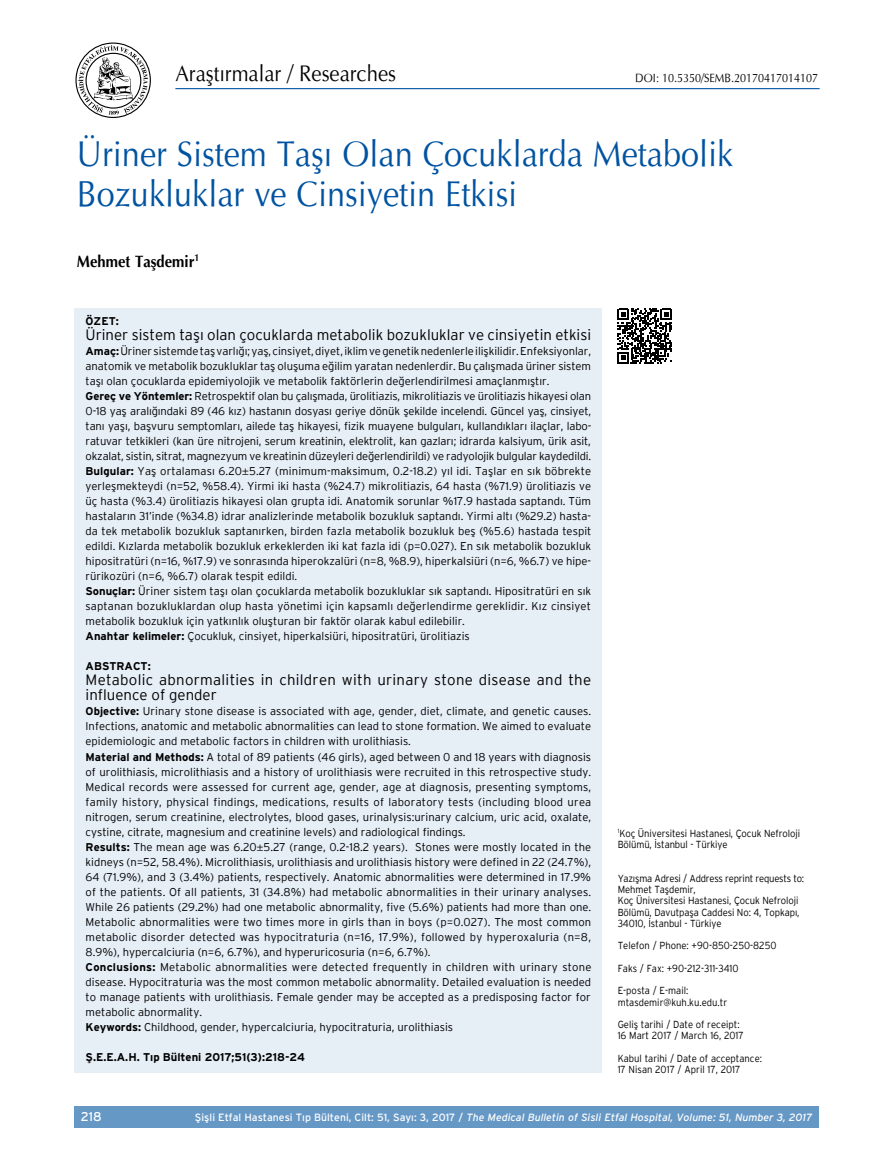
<style>
.page{position:relative;width:893px;height:1170px;background:#fff}
.page>*{position:absolute;margin:0;border:0;box-sizing:border-box;transform-origin:0 0}
.t1{font:36px/40.5px "Optima";color:#0053a1;scale:.9 1}
.t2{font:22.5px "Optima";color:#000;scale:.9 1}
.t3{font:700 16.5px "Optima";color:#000;scale:.9 1}
.t4{font:300 15px/15px "Interstate";letter-spacing:.02em;color:#000}
.t5{font:300 15px "Interstate";color:#000}
.t6{font:12.75px "Interstate";color:#fff}
.t7{font:12px "Optima";color:#000;scale:.9 1}
.t8{font:300 11.25px/15px "Interstate";color:#000}
.t9{font:700 11.25px "Interstate";color:#000}
.t10{font:italic 10.5px "Interstate";color:#fff}
.t11{font:300 10.2px/11.2px "Interstate";letter-spacing:-.01em;color:#000;scale:.93 1}
.s1{font-weight:700}
.s2{font-family:"Myriad Pro";font-weight:400}
.s3{font-style:normal}
</style>
<div class="page">
<div style="left:74px;top:1106px;width:745px;height:21px;background:#6698c6"></div>
<hr style="left:175px;top:88px;width:645px;height:1px;background:#0053a1">
<div style="left:75px;top:43px;width:76px;height:75px;border:1px solid #000;border-radius:50%"></div>
<svg style="left:78px;top:45px;width:70px;height:70px"></svg>
<div style="left:74px;top:308px;width:528px;height:765px;background:#e6eef6"></div>
<svg style="left:617px;top:308px;width:55px;height:55px"></svg>
<h2 class="t2" style="left:175px;top:60px;width:247px">Araştırmalar / Researches</h2>
<p class="t7" style="left:635px;top:71px;width:205px">DOI: 10.5350/SEMB.20170417014107</p>
<h1 class="t1" style="left:77px;top:133px;width:731px">Üriner Sistem Taşı Olan Çocuklarda Metabolik<br>Bozukluklar ve Cinsiyetin Etkisi</h1>
<h3 class="t3" style="left:77px;top:251px;width:138px">Mehmet Taşdemir<sup>1</sup></h3>
<p class="t9" style="left:86px;top:315px;width:35px">ÖZET:</p>
<h3 class="t5" style="left:86px;top:326px;width:507px">Üriner sistem taşı olan çocuklarda metabolik bozukluklar ve cinsiyetin etkisi</h3>
<p class="t8" style="left:86px;top:343px;width:507px"><span class="s1">Amaç:</span> Üriner sistemde taş varlığı; yaş, cinsiyet, diyet, iklim ve genetik nedenlerle ilişkilidir. Enfeksiyonlar, anatomik ve metabolik bozukluklar taş oluşuma eğilim yaratan nedenlerdir. Bu çalışmada üriner sistem taşı olan çocuklarda epidemiyolojik ve metabolik faktörlerin değerlendirilmesi amaçlanmıştır.<br><span class="s1">Gereç ve Yöntemler:</span> Retrospektif olan bu çalışmada, ürolitiazis, mikrolitiazis ve ürolitiazis hikayesi olan 0-18 yaş aralığındaki 89 (46 kız) hastanın dosyası geriye dönük şekilde incelendi. Güncel yaş, cinsiyet, tanı yaşı, başvuru semptomları, ailede taş hikayesi, fizik muayene bulguları, kullandıkları ilaçlar, labo&shy;ratuvar tetkikleri (kan üre nitrojeni, serum kreatinin, elektrolit, kan gazları; idrarda kalsiyum, ürik asit, okzalat, sistin, sitrat, magnezyum ve kreatinin düzeyleri değerlendirildi) ve radyolojik bulgular kaydedildi.<br><span class="s1">Bulgular:</span> Yaş ortalaması 6.20<span class="s2">±</span>5.27 (minimum-maksimum, 0.2-18.2) yıl idi. Taşlar en sık böbrekte yerleşmekteydi (n=52, %58.4). Yirmi iki hasta (%24.7) mikrolitiazis, 64 hasta (%71.9) ürolitiazis ve üç hasta (%3.4) ürolitiazis hikayesi olan grupta idi. Anatomik sorunlar %17.9 hastada saptandı. Tüm hastaların 31’inde (%34.8) idrar analizlerinde metabolik bozukluk saptandı. Yirmi altı (%29.2) hasta&shy;da tek metabolik bozukluk saptanırken, birden fazla metabolik bozukluk beş (%5.6) hastada tespit edildi. Kızlarda metabolik bozukluk erkeklerden iki kat fazla idi (p=0.027). En sık metabolik bozukluk hipositratüri (n=16, %17.9) ve sonrasında hiperokzalüri (n=8, %8.9), hiperkalsiüri (n=6, %6.7) ve hipe&shy;rürikozüri (n=6, %6.7) olarak tespit edildi.<br><span class="s1">Sonuçlar:</span> Üriner sistem taşı olan çocuklarda metabolik bozukluklar sık saptandı. Hipositratüri en sık saptanan bozukluklardan olup hasta yönetimi için kapsamlı değerlendirme gereklidir. Kız cinsiyet metabolik bozukluk için yatkınlık oluşturan bir faktör olarak kabul edilebilir.<br><span class="s1">Anahtar kelimeler:</span> Çocukluk, cinsiyet, hiperkalsiüri, hipositratüri, ürolitiazis</p>
<p class="t9" style="left:86px;top:660px;width:67px">ABSTRACT:</p>
<h3 class="t4" style="left:86px;top:672px;width:507px">Metabolic abnormalities in children with urinary stone disease and the influence of gender</h3>
<p class="t8" style="left:86px;top:703px;width:507px"><span class="s1">Objective:</span> Urinary stone disease is associated with age, gender, diet, climate, and genetic causes.<br>Infections, anatomic and metabolic abnormalities can lead to stone formation. We aimed to evaluate epidemiologic and metabolic factors in children with urolithiasis.<br><span class="s1">Material and Methods:</span> A total of 89 patients (46 girls), aged between 0 and 18 years with diagnosis of urolithiasis, microlithiasis and a history of urolithiasis were recruited in this retrospective study.<br>Medical records were assessed for current age, gender, age at diagnosis, presenting symptoms, family history, physical findings, medications, results of laboratory tests (including blood urea nitrogen, serum creatinine, electrolytes, blood gases, urinalysis:urinary calcium, uric acid, oxalate, cystine, citrate, magnesium and creatinine levels) and radiological findings.<br><span class="s1">Results:</span> The mean age was 6.20<span class="s2">±</span>5.27 (range, 0.2-18.2 years). Stones were mostly located in the kidneys (n=52, 58.4%). Microlithiasis, urolithiasis and urolithiasis history were defined in 22 (24.7%), 64 (71.9%), and 3 (3.4%) patients, respectively. Anatomic abnormalities were determined in 17.9% of the patients. Of all patients, 31 (34.8%) had metabolic abnormalities in their urinary analyses.<br>While 26 patients (29.2%) had one metabolic abnormality, five (5.6%) patients had more than one.<br>Metabolic abnormalities were two times more in girls than in boys (p=0.027). The most common metabolic disorder detected was hypocitraturia (n=16, 17.9%), followed by hyperoxaluria (n=8, 8.9%), hypercalciuria (n=6, 6.7%), and hyperuricosuria (n=6, 6.7%).<br><span class="s1">Conclusions:</span> Metabolic abnormalities were detected frequently in children with urinary stone disease. Hypocitraturia was the most common metabolic abnormality. Detailed evaluation is needed to manage patients with urolithiasis. Female gender may be accepted as a predisposing factor for metabolic abnormality.<br><span class="s1">Keywords:</span> Childhood, gender, hypercalciuria, hypocitraturia, urolithiasis</p>
<p class="t9" style="left:86px;top:1050px;width:221px">Ş.E.E.A.H. Tıp Bülteni 2017;51(3):218-24</p>
<p class="t11" style="left:618px;top:827px;width:198px"><sup>1</sup>Koç Üniversitesi Hastanesi, Çocuk Nefroloji<br>Bölümü, İstanbul - Türkiye</p>
<p class="t11" style="left:618px;top:872px;width:202px">Yazışma Adresi / Address reprint requests to:<br>Mehmet Taşdemir,<br>Koç Üniversitesi Hastanesi, Çocuk Nefroloji Bölümü, Davutpaşa Caddesi No: 4, Topkapı, 34010, İstanbul - Türkiye</p>
<p class="t11" style="left:618px;top:939px;width:172px">Telefon / Phone: +90-850-250-8250</p>
<p class="t11" style="left:618px;top:962px;width:132px">Faks / Fax: +90-212-311-3410</p>
<p class="t11" style="left:618px;top:984px;width:119px">E-posta / E-mail: mtasdemir@kuh.ku.edu.tr</p>
<p class="t11" style="left:618px;top:1018px;width:137px">Geliş tarihi / Date of receipt:<br>16 Mart 2017 / March 16, 2017</p>
<p class="t11" style="left:618px;top:1052px;width:157px">Kabul tarihi / Date of acceptance:<br>17 Nisan 2017 / April 17, 2017</p>
<p class="t6" style="left:81px;top:1108px;width:22px">218</p>
<p class="t10" style="left:195px;top:1110px;width:619px"><span class="s3">Şişli Etfal Hastanesi T›p Bülteni, Cilt: 51, Say›: 3, 2017 /</span> The Medical Bulletin of Sisli Etfal Hospital, Volume: 51, Number 3, 2017</p>
</div>
